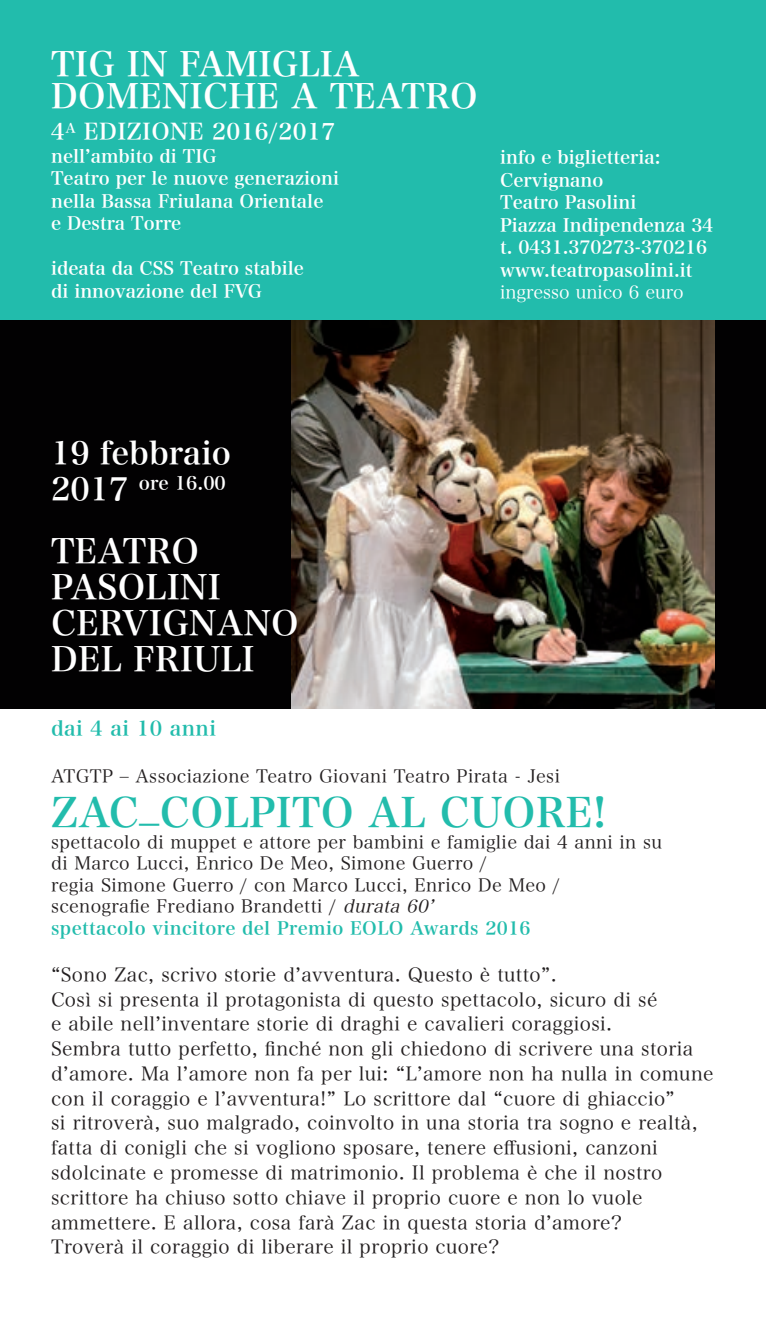
<style>
.page{position:relative;width:766px;height:1340px;background:#fff}
.page>*{position:absolute;margin:0;border:0;box-sizing:border-box;transform-origin:0 0}
.t1{font:40.5px "Hira Min Pro N W6";letter-spacing:.01em;color:#22bcac}
.t2{font:33.75px/36px "Hira Min Pro N W6";letter-spacing:.01em;color:#fff}
.t3{font:31.5px "Hira Min Pro W6";color:#fff}
.t4{font:22.5px "Hira Min Pro N W6";letter-spacing:.02em;color:#fff}
.t5{font:20.25px "Hira Min Pro W6";letter-spacing:.02em;color:#22bcac}
.t6{font:19.12px/24.8px "Hira Min Pro W3";letter-spacing:.02em;color:#231f20}
.t7{font:18.45px "Hira Min Pro W6";color:#fff}
.t8{font:18px/22.5px "Hira Min Pro N W6";color:#fff}
.t9{font:18px/21.4px "Hira Min Pro W3";letter-spacing:.02em;color:#231f20}
.t10{font:18px "Hira Min Pro W6";letter-spacing:.02em;color:#22bcac}
.t11{font:18px "Hira Min Pro N W3";color:#fff}
.s1{font-size:31.5px}
.s2{font-style:italic}
</style>
<div class="page">
<div style="left:0;top:319px;width:765px;height:389px;background:#020102"></div>
<img style="left:291px;top:319px;width:423px;height:389px">
<div style="left:0;top:0;width:765px;height:319px;background:#22bcac"></div>
<h2 class="t2" style="left:51px;top:46px;width:424px;line-height:31.5px">TIG IN FAMIGLIA<br>DOMENICHE A TEATRO</h2>
<p class="t4" style="left:51px;top:112px;width:48px">4<sup>a</sup> edi</p>
<p class="t4" style="left:127px;top:112px;width:210px">zione 2016/2017</p>
<p class="t8" style="left:51px;top:143px;width:289px">nell’ambito di TIG<br>Teatro per le nuove generazioni nella Bassa Friulana Orientale<br>e Destra Torre</p>
<p class="t8" style="left:51px;top:256px;width:254px">ideata da CSS Teatro stabile di innovazione del FVG</p>
<p class="t8" style="left:500px;top:145px;width:215px">info e biglietteria:<br>Cervignano<br>Teatro Pasolini<br>Piazza Indipendenza 34 t. 0431.370273-370216 www.teatropasolini.it</p>
<p class="t11" style="left:500px;top:277px;width:185px">ingresso unico 6 euro</p>
<h3 class="t3" style="left:51px;top:425px;width:181px">19 febbraio</h3>
<p class="t7" style="left:51px;top:467px;width:176px"><span class="s1">2017</span> ore 16.00</p>
<h2 class="t2" style="left:51px;top:530px;width:49px">Teatr</h2>
<h2 class="t2" style="left:51px;top:530px;width:166px;text-indent:120px">o<br>Pas olini<br>Cervignan</h2>
<h2 class="t2" style="left:271px;top:603px;width:29px">o</h2>
<h2 class="t2" style="left:51px;top:639px;width:127px">del Friu</h2>
<h2 class="t2" style="left:220px;top:639px;width:33px">li</h2>
<p class="t5" style="left:51px;top:710px;width:167px">dai 4 ai 10 anni</p>
<p class="t9" style="left:51px;top:763px;width:510px">ATGTP – Associazione Teatro Giovani Teatro Pirata - Jesi</p>
<h1 class="t1" style="left:51px;top:776px;width:556px">ZAC_COLPITO AL CUORE!</h1>
<p class="t9" style="left:51px;top:830px;width:612px">spettacolo di muppet e attore per bambini e famiglie dai 4 anni in su di Marco Lucci, Enrico De Meo, Simone Guerro /<br>regia Simone Guerro / con Marco Lucci, Enrico De Meo / scenografie Frediano Brandetti / <span class="s2">durata60’</span></p>
<p class="t10" style="left:51px;top:912px;width:481px">spettacolo vincitore del Premio EOLO Awards 2016</p>
<p class="t6" style="left:51px;top:960px;width:663px">“Sono Zac, scrivo storie d’avventura. Questo è tutto”.<br>Così si presenta il protagonista di questo spettacolo, sicuro di sé<br>e abile nell’inventare storie di draghi e cavalieri coraggiosi.<br>Sembra tutto perfetto, finché non gli chiedono di scrivere una storia d’amore. Ma l’amore non fa per lui: “L’amore non ha nulla in comune con il coraggio e l’avventura!” Lo scrittore dal “cuore di ghiaccio”<br>si ritroverà, suo malgrado, coinvolto in una storia tra sogno e realtà, fatta di conigli che si vogliono sposare, tenere effusioni, canzoni sdolcinate e promesse di matrimonio. Il problema è che il nostro scrittore ha chiuso sotto chiave il proprio cuore e non lo vuole ammettere. E allora, cosa farà Zac in questa storia d’amore?<br>Troverà il coraggio di liberare il proprio cuore?</p>
</div>
